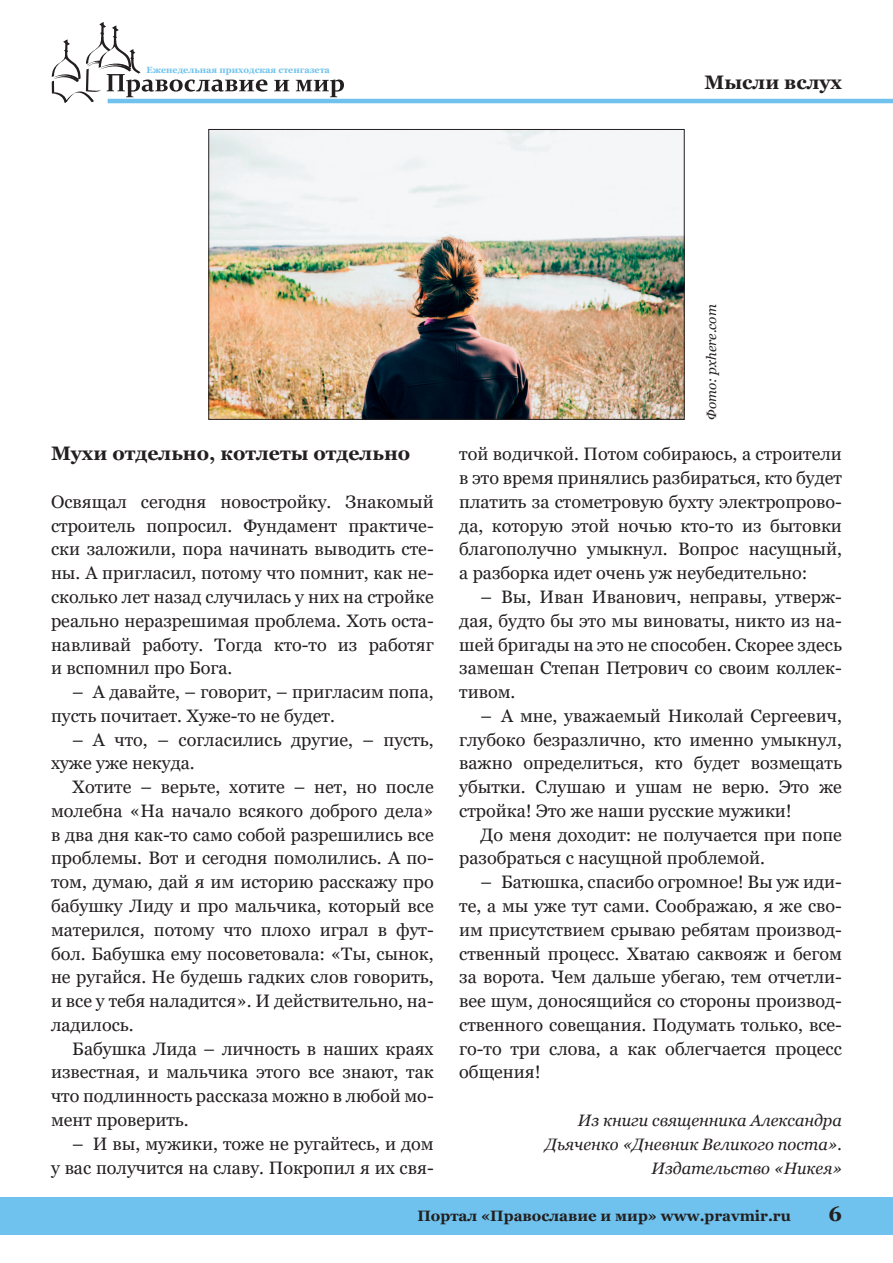
<style>
.page{position:relative;width:893px;height:1263px;background:#fff}
.page>*{position:absolute;margin:0;border:0;box-sizing:border-box;transform-origin:0 0}
.t1{font:700 21px "Georgia";color:#231f20}
.Podzagolovok{font:700 19.5px "Georgia";color:#231f20}
.kolontitul{font:700 19.5px "Georgia";color:#231f20}
.Text{font:18px/23.7px "Georgia";color:#231f20;text-align:justify}
.Text_first{font:18px/23.7px "Georgia";color:#231f20;text-align:justify}
.Bibliography{font:italic 16.5px/23.7px "Georgia";color:#231f20;text-align:right}
.t2{font:700 15px "Georgia";color:#231f20}
.Podpis_pod_photo{font:italic 13.5px "Georgia";color:#231f20}
.t3{font:700 9px "Georgia";color:#6ec2ed}
</style>
<div class="page">
<svg style="left:52px;top:22px;width:215px;height:81px"></svg>
<svg style="left:274px;top:80px;width:15px;height:11px"></svg>
<svg style="left:296px;top:79px;width:48px;height:18px"></svg>
<hr style="left:108px;top:99px;width:785px;height:4px;background:#6ec2ed">
<div style="left:0;top:1197px;width:893px;height:37px;background:#6ec2ed"></div>
<img style="left:210px;top:131px;width:473px;height:287px">
<div style="left:208px;top:129px;width:477px;height:291px;border:1px solid #231f20"></div>
<p class="t3" style="left:147px;top:64px;width:185px">Еженедельная приходская стенгазета</p>
<p class="kolontitul" style="left:704px;top:69px;width:139px">Мысли вслух</p>
<p class="Podzagolovok" style="left:51px;top:441px;width:361px">Мухи отдельно, котлеты отдельно</p>
<p class="Text_first" style="left:51px;top:490px;width:384px">Освящал сегодня новостройку. Знакомый строитель попросил. Фундамент практиче&shy;ски заложили, пора начинать выводить сте&shy;ны. А пригласил, потому что помнит, как не&shy;сколько лет назад случилась у них на стройке реально неразрешимая проблема. Хоть оста&shy;навливай работу. Тогда кто-то из работяг и вспомнил про Бога.</p>
<p class="Text" style="left:51px;top:680px;width:384px;text-indent:21px">– А давайте, – говорит, – пригласим попа, пусть почитает. Хуже-то не будет.</p>
<p class="Text" style="left:51px;top:728px;width:384px;text-indent:21px">– А что, – согласились другие, – пусть, хуже уже некуда.</p>
<p class="Text" style="left:51px;top:775px;width:384px;text-indent:21px">Хотите – верьте, хотите – нет, но после молебна «На начало всякого доброго дела» в два дня как-то само собой разрешились все проблемы. Вот и сегодня помолились. А по&shy;том, думаю, дай я им историю расскажу про бабушку Лиду и про мальчика, который все матерился, потому что плохо играл в фут&shy;бол. Бабушка ему посоветовала: «Ты, сынок, не ругайся. Не будешь гадких слов говорить, и все у тебя наладится». И действительно, на&shy;ладилось.</p>
<p class="Text" style="left:51px;top:1037px;width:384px;text-indent:21px">Бабушка Лида – личность в наших краях известная, и мальчика этого все знают, так что подлинность рассказа можно в любой мо&shy;мент проверить.</p>
<p class="Text" style="left:51px;top:1132px;width:384px;text-align:right">– И вы, мужики, тоже не ругайтесь, и дом<br>у вас получится на славу. Покропил я их свя-</p>
<p class="Podpis_pod_photo" style="left:703px;top:420px;width:117px;rotate:-90deg">Фото: pxhere.com</p>
<p class="Text" style="left:459px;top:443px;width:384px">той водичкой. Потом собираюсь, а строители в это время принялись разбираться, кто будет платить за стометровую бухту электропрово&shy;да, которую этой ночью кто-то из бытовки благополучно умыкнул. Вопрос насущный, а разборка идет очень уж неубедительно:</p>
<p class="Text" style="left:459px;top:585px;width:384px;text-indent:21px">– Вы, Иван Иванович, неправы, утверж&shy;дая, будто бы это мы виноваты, никто из на&shy;шей бригады на это не способен. Скорее здесь замешан Степан Петрович со своим коллек&shy;тивом.</p>
<p class="Text" style="left:459px;top:704px;width:384px;text-indent:21px">– А мне, уважаемый Николай Сергеевич, глубоко безразлично, кто именно умыкнул, важно определиться, кто будет возмещать убытки. Слушаю и ушам не верю. Это же стройка! Это же наши русские мужики!</p>
<p class="Text" style="left:459px;top:823px;width:384px;text-indent:21px">До меня доходит: не получается при попе разобраться с насущной проблемой.</p>
<p class="Text" style="left:459px;top:870px;width:384px;text-indent:21px">– Батюшка, спасибо огромное! Вы уж иди&shy;те, а мы уже тут сами. Соображаю, я же сво&shy;им присутствием срываю ребятам производ&shy;ственный процесс. Хватаю саквояж и бегом за ворота. Чем дальше убегаю, тем отчетли&shy;вее шум, доносящийся со стороны производ&shy;ственного совещания. Подумать только, все&shy;го-то три слова, а как облегчается процесс общения!</p>
<p class="Bibliography" style="left:545px;top:1108px;width:298px">Из книги священника Александра<br>Дьяченко «Дневник Великого поста».<br>Издательство «Никея»</p>
<p class="t2" style="left:417px;top:1206px;width:375px">Портал «Православие и мир» www.pravmir.ru</p>
<p class="t1" style="left:828px;top:1200px;width:15px">6</p>
</div>
